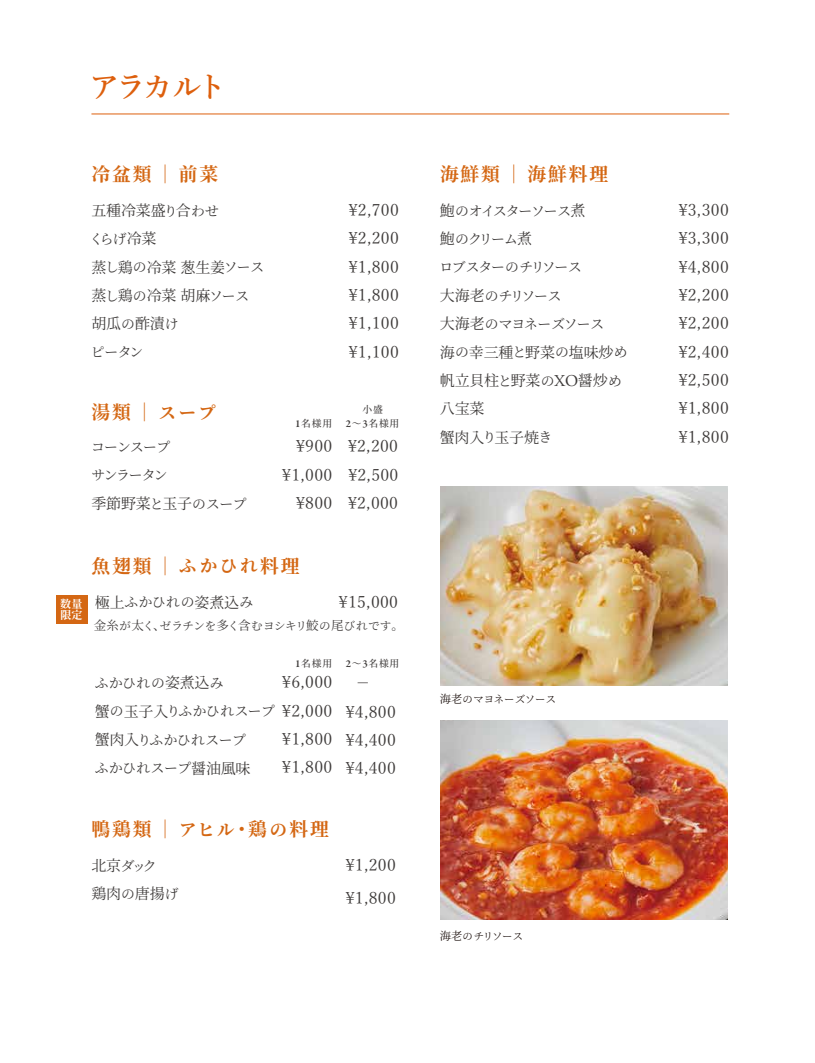
<style>
.page{position:relative;width:815px;height:1063px;background:#fff}
.page>*{position:absolute;margin:0;border:0;box-sizing:border-box;transform-origin:0 0}
.t1{font:600 30px "Yu Mincho";letter-spacing:-.115em;color:#dd5f0d}
.t2{font:700 18.75px "Source Han Serif";letter-spacing:.1em;color:#d46713}
.t3{font:16.25px/28.4px "Yu Mincho";letter-spacing:.02em;color:#3d3a39;text-align:justify}
.t4{font:15px/28.4px "Source Han Serif";letter-spacing:-.01em;color:#3d3a39}
.t5{font:13.75px/28.4px "Source Han Serif";letter-spacing:-.07em;color:#3d3a39}
.t6{font:13.75px/28.4px "Source Han Serif";color:#3d3a39}
.t7{font:13.75px/28.4px "Source Han Serif";letter-spacing:-.05em;color:#3d3a39}
.t8{font:11.5px "Source Han Serif";letter-spacing:-.015em;color:#3d3a39}
.t9{font:700 11px/11.5px "Source Han Serif";color:#fff}
.t10{font:10.38px "Source Han Serif";letter-spacing:-.01em;color:#231815}
.t11{font:500 9.75px/14.1px "Source Han Serif";letter-spacing:.075em;color:#3d3a39;text-align:center}
.s1{font-size:13.75px}
.s2{font-size:15px}
.s3{font-size:17.25px}
.s4{font-family:"Garamond Premr Pro";font-weight:600;font-size:10.75px}
.s5{font-size:12.5px}
.s6{font-family:"Adobe Garamond Pro";font-size:16.5px}
.s7{font-size:11.25px}
</style>
<div class="page">
<img style="left:440px;top:721px;width:287px;height:198px">
<img style="left:440px;top:487px;width:287px;height:198px">
<div style="left:56px;top:595px;width:32px;height:29px;background:#d46713"></div>
<hr style="left:91px;top:114px;width:638px;height:1px;background:#dd5f0d">
<h1 class="t1" style="left:90px;top:70px;width:139px">アラカルト</h1>
<p class="t2" style="left:91px;top:164px;width:128px">冷盆類｜前菜</p>
<p class="t4" style="left:91px;top:197px;width:129px">五種冷菜盛<span class="s1">り</span>合<span class="s1">わせ</span></p>
<p class="t7" style="left:89px;top:225px;width:69px">くらげ<span class="s2">冷菜</span></p>
<p class="t4" style="left:91px;top:253px;width:174px">蒸<span class="s1">し</span>鶏<span class="s1">の</span>冷菜葱生姜<span class="s1">ソース</span>蒸<span class="s1">し</span>鶏<span class="s1">の</span>冷菜胡麻<span class="s1">ソース</span>胡瓜<span class="s1">の</span>酢漬<span class="s1">け</span></p>
<p class="t7" style="left:91px;top:338px;width:54px">ピータン</p>
<p class="t2" style="left:91px;top:402px;width:126px">湯類｜<span class="s3">スープ</span></p>
<p class="t7" style="left:91px;top:433px;width:81px">コーンスープサンラータン</p>
<p class="t4" style="left:91px;top:490px;width:157px">季節野菜<span class="s1">と</span>玉子<span class="s1">のスープ</span></p>
<p class="t3" style="left:349px;top:194px;width:52px">\2,700 \2,200 \1,800 \1,800 \1,100 \1,100</p>
<p class="t11" style="left:295px;top:417px;width:38px"><span class="s4">1</span>名様用</p>
<p class="t3" style="left:282px;top:431px;width:52px;text-align:right">\900 \1,000 \800</p>
<p class="t11" style="left:346px;top:403px;width:55px">小盛<br><span class="s4">2</span>～<span class="s4">3</span>名様用</p>
<p class="t3" style="left:348px;top:431px;width:52px">\2,200 \2,500 \2,000</p>
<p class="t9" style="left:60px;top:598px;width:24px">数量限定</p>
<p class="t2" style="left:91px;top:555px;width:210px">魚翅類｜<span class="s3">ふかひれ</span>料理</p>
<p class="t7" style="left:95px;top:589px;width:160px"><span class="s2">極上</span>ふかひれの<span class="s2">姿煮込</span>み</p>
<p class="t3" style="left:339px;top:587px;width:61px">\15,000</p>
<p class="t8" style="left:94px;top:619px;width:312px"><span class="s5">金糸</span>が<span class="s5">太</span>く<span class="s5">、</span>ゼラチンを<span class="s5">多</span>く<span class="s5">含</span>むヨシキリ<span class="s5">鮫</span>の<span class="s5">尾</span>びれです<span class="s5">。</span></p>
<p class="t11" style="left:295px;top:656px;width:38px"><span class="s4">1</span>名様用</p>
<p class="t11" style="left:346px;top:656px;width:55px"><span class="s4">2</span>～<span class="s4">3</span>名様用</p>
<p class="t6" style="left:95px;top:669px;width:182px">ふかひれの<span class="s2">姿煮込</span>み<br><span class="s2">蟹</span>の<span class="s2">玉子入</span>りふかひれスープ<span class="s2">蟹肉入</span>りふかひれスープ<br>ふかひれスープ<span class="s2">醤油風味</span></p>
<p class="t3" style="left:282px;top:667px;width:52px">\6,000 \2,000 \1,800 \1,800</p>
<p class="t3" style="left:346px;top:667px;width:52px;text-align:center">－　\4,800 \4,400 \4,400</p>
<p class="t2" style="left:91px;top:819px;width:239px">鴨鶏類｜<span class="s3">アヒル</span>・鶏<span class="s3">の</span>料理</p>
<p class="t7" style="left:91px;top:852px;width:67px"><span class="s2">北京</span>ダック</p>
<p class="t4" style="left:91px;top:880px;width:89px">鶏肉<span class="s1">の</span>唐揚<span class="s1">げ</span></p>
<p class="t3" style="left:346px;top:847px;width:52px;line-height:33.4px">\1,200 \1,800</p>
<p class="t2" style="left:440px;top:164px;width:170px">海鮮類｜海鮮料理</p>
<p class="t5" style="left:439px;top:197px;width:166px"><span class="s2">鮑</span>のオイスターソース<span class="s2">煮<br>鮑</span>のクリーム<span class="s2">煮<br></span>ロブスターのチリソース<br><span class="s2">大海老</span>のチリソース<br><span class="s2">大海老</span>のマヨネーズソース</p>
<p class="t4" style="left:440px;top:338px;width:189px">海<span class="s1">の</span>幸三種<span class="s1">と</span>野菜<span class="s1">の</span>塩味炒<span class="s1">め</span>帆立貝柱<span class="s1">と</span>野菜<span class="s1">の</span><span class="s6">XO</span>醤炒<span class="s1">め</span>八宝菜<br>蟹肉入<span class="s1">り</span>玉子焼<span class="s1">き</span></p>
<p class="t10" style="left:440px;top:693px;width:118px"><span class="s7">海老</span>のマヨネーズソース</p>
<p class="t10" style="left:440px;top:930px;width:85px"><span class="s7">海老</span>のチリソース</p>
<p class="t3" style="left:679px;top:194px;width:52px">\3,300 \3,300 \4,800 \2,200 \2,200 \2,400 \2,500 \1,800 \1,800</p>
</div>
